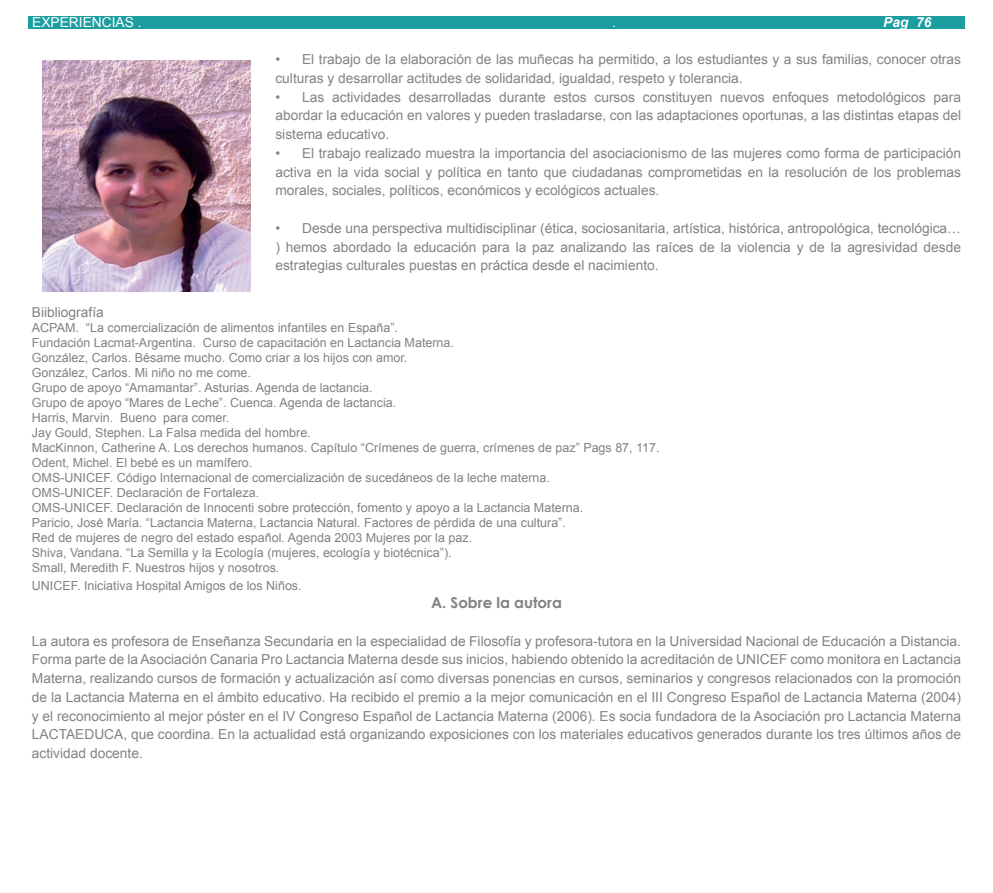
<style>
.page{position:relative;width:993px;height:893px;background:#fff}
.page>*{position:absolute;margin:0;border:0;box-sizing:border-box;transform-origin:0 0}
.t1{font:700 15px "Century Gothic";color:#808285}
.t2{font:13.75px/18.8px "Arial";color:#808285;text-align:justify}
.t3{font:13.75px "Arial";color:#fff}
.t4{font:italic 700 13.75px "Arial";color:#fff}
.t5{font:12.5px/15px "Arial";color:#808285}
</style>
<div class="page">
<img style="left:43px;top:60px;width:207px;height:232px">
<div style="left:28px;top:16px;width:936px;height:12px;background:#1c9da0"></div>
<p class="t3" style="left:32px;top:13px;width:111px">EXPERIENCIAS .</p>
<p class="t3" style="left:612px;top:13px;width:5px">.</p>
<p class="t4" style="left:883px;top:13px;width:50px">Pag 76</p>
<p class="t2" style="left:275px;top:50px;width:687px">• El trabajo de la elaboración de las muñecas ha permitido, a los estudiantes y a sus familias, conocer otras culturas y desarrollar actitudes de solidaridad, igualdad, respeto y tolerancia.</p>
<p class="t2" style="left:275px;top:88px;width:687px">• Las actividades desarrolladas durante estos cursos constituyen nuevos enfoques metodológicos para abordar la educación en valores y pueden trasladarse, con las adaptaciones oportunas, a las distintas etapas del sistema educativo.</p>
<p class="t2" style="left:275px;top:144px;width:687px">• El trabajo realizado muestra la importancia del asociacionismo de las mujeres como forma de participación activa en la vida social y política en tanto que ciudadanas comprometidas en la resolución de los problemas morales, sociales, políticos, económicos y ecológicos actuales.</p>
<p class="t2" style="left:275px;top:219px;width:687px">• Desde una perspectiva multidisciplinar (ética, sociosanitaria, artística, histórica, antropológica, tecnológica… ) hemos abordado la educación para la paz analizando las raíces de la violencia y de la agresividad desde estrategias culturales puestas en práctica desde el nacimiento.</p>
<p class="t2" style="left:32px;top:303px;width:73px">Biibliografía</p>
<p class="t5" style="left:32px;top:320px;width:629px">ACPAM. “La comercialización de alimentos infantiles en España”.<br>Fundación Lacmat-Argentina. Curso de capacitación en Lactancia Materna.<br>González, Carlos. Bésame mucho. Como criar a los hijos con amor.<br>González, Carlos. Mi niño no me come.<br>Grupo de apoyo “Amamantar”. Asturias. Agenda de lactancia.<br>Grupo de apoyo “Mares de Leche”. Cuenca. Agenda de lactancia.<br>Harris, Marvin. Bueno para comer.<br>Jay Gould, Stephen. La Falsa medida del hombre.<br>MacKinnon, Catherine A. Los derechos humanos. Capítulo “Crímenes de guerra, crímenes de paz” Pags 87, 117.<br>Odent, Michel. El bebé es un mamífero.<br>OMS-UNICEF. Código Internacional de comercialización de sucedáneos de la leche materna.<br>OMS-UNICEF. Declaración de Fortaleza.<br>OMS-UNICEF. Declaración de Innocenti sobre protección, fomento y apoyo a la Lactancia Materna.<br>Paricio, José María. “Lactancia Materna, Lactancia Natural. Factores de pérdida de una cultura”.<br>Red de mujeres de negro del estado español. Agenda 2003 Mujeres por la paz.<br>Shiva, Vandana. “La Semilla y la Ecología (mujeres, ecología y biotécnica”).<br>Small, Meredith F. Nuestros hijos y nosotros.</p>
<p class="t5" style="left:32px;top:578px;width:271px">UNICEF. Iniciativa Hospital Amigos de los Niños.</p>
<p class="t1" style="left:431px;top:591px;width:132px">A. Sobre la autora</p>
<p class="t2" style="left:32px;top:631px;width:930px">La autora es profesora de Enseñanza Secundaria en la especialidad de Filosofía y profesora-tutora en la Universidad Nacional de Educación a Distancia.<br>Forma parte de la Asociación Canaria Pro Lactancia Materna desde sus inicios, habiendo obtenido la acreditación de UNICEF como monitora en Lactancia Materna, realizando cursos de formación y actualización así como diversas ponencias en cursos, seminarios y congresos relacionados con la promoción de la Lactancia Materna en el ámbito educativo. Ha recibido el premio a la mejor comunicación en el III Congreso Español de Lactancia Materna (2004) y el reconocimiento al mejor póster en el IV Congreso Español de Lactancia Materna (2006). Es socia fundadora de la Asociación pro Lactancia Materna LACTAEDUCA, que coordina. En la actualidad está organizando exposiciones con los materiales educativos generados durante los tres últimos años de actividad docente.</p>
</div>
